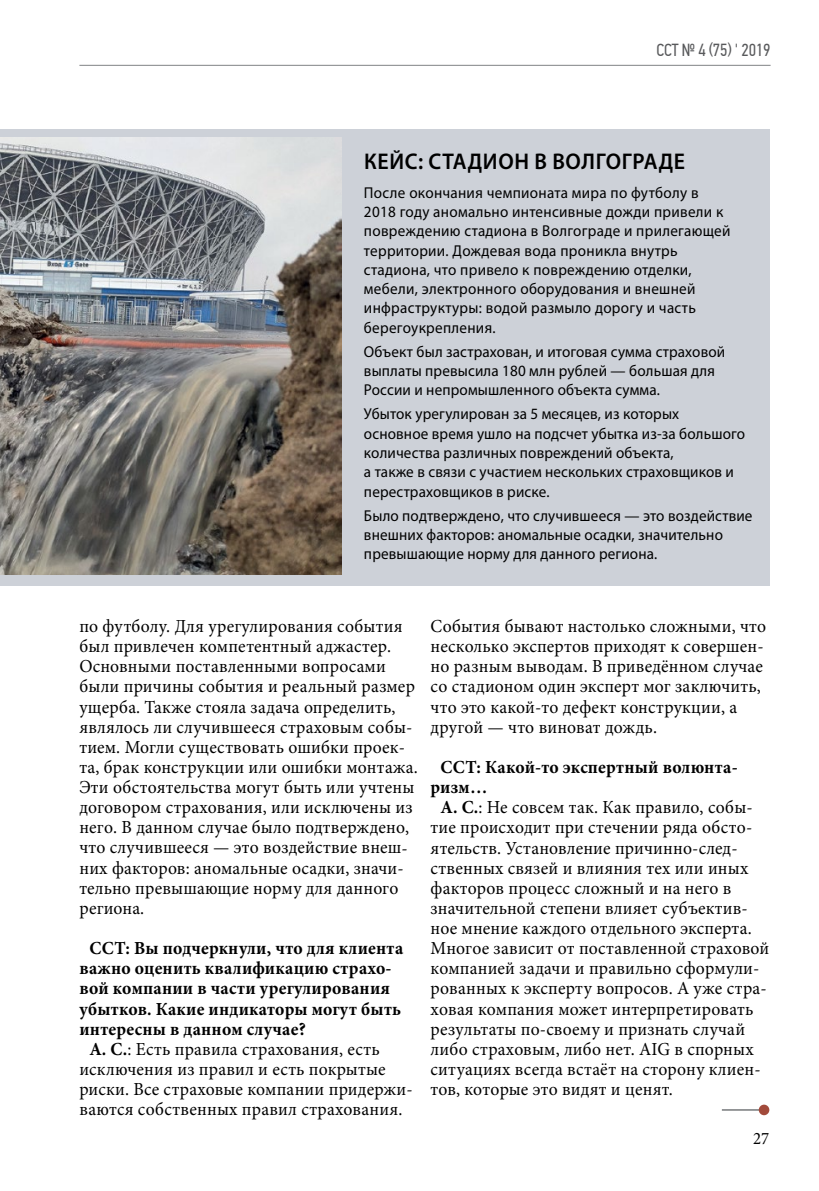
<style>
.page{position:relative;width:819px;height:1191px;background:#fff}
.page>*{position:absolute;margin:0;border:0;box-sizing:border-box;transform-origin:0 0}
.t1{font:600 22.75px "Myriad Pro";letter-spacing:.03em;color:#000;scale:.96 1}
.t2{font:18.38px/20.1px "Minion Pro";letter-spacing:.01em;color:#000;scale:.96 1}
.t3{font:700 18.38px "Minion Pro";letter-spacing:.01em;color:#000;scale:.96 1}
.t4{font:17.5px "PF Din Text Cond Pro";letter-spacing:-.01em;color:#58595b;scale:.96 1}
.t5{font:17.5px "Minion Pro";color:#000;scale:.96 1}
.t6{font:15.75px/19.2px "Myriad Pro";letter-spacing:.01em;color:#000;scale:.96 1}
.s1{font-weight:700}
</style>
<div class="page">
<hr style="left:79px;top:65px;width:691px;height:1px;background:#808285">
<hr style="left:721px;top:1109px;width:40px;height:1px;background:#8a8c8e">
<div style="left:758px;top:1104px;width:11px;height:11px;background:#a24a3b;border-radius:50%"></div>
<div style="left:0;top:129px;width:769px;height:456px;background:#cdd1d8"></div>
<img style="left:0;top:138px;width:341px;height:436px">
<p class="t4" style="left:656px;top:40px;width:120px">CСТ № 4 (75) ' 2019</p>
<p class="t1" style="left:364px;top:146px;width:336px">КЕЙС: СТАДИОН В ВОЛГОГРАДЕ</p>
<p class="t6" style="left:364px;top:183px;width:383px">После окончания чемпионата мира по футболу в 2018 году аномально интенсивные дожди привели к повреждению стадиона в Волгограде и прилегающей территории. Дождевая вода проникла внутрь стадиона, что привело к повреждению отделки, мебели, электронного оборудования и внешней инфраструктуры: водой размыло дорогу и часть берегоукрепления.</p>
<p class="t6" style="left:364px;top:341px;width:378px">Объект был застрахован, и итоговая сумма страховой выплаты превысила 180 млн рублей — большая для<br>России и непромышленного объекта сумма.</p>
<p class="t6" style="left:364px;top:404px;width:398px">Убыток урегулирован за 5 месяцев, из которых основное время ушло на подсчет убытка из-за большого количества различных повреждений объекта,<br>а также в связи с участием нескольких страховщиков и перестраховщиков в риске.</p>
<p class="t6" style="left:364px;top:505px;width:406px">Было подтверждено, что случившееся — это воздействие внешних факторов: аномальные осадки, значительно превышающие норму для данного региона.</p>
<p class="t2" style="left:79px;top:616px;width:354px">по футболу. Для урегулирования события был привлечен компетентный аджастер.<br>Основными поставленными вопросами были причины события и реальный размер ущерба. Также стояла задача определить, являлось ли случившееся страховым собы&shy;тием. Могли существовать ошибки проек&shy;та, брак конструкции или ошибки монтажа.<br>Эти обстоятельства могут быть или учтены договором страхования, или исключены из него. В данном случае было подтверждено, что случившееся — это воздействие внеш&shy;них факторов: аномальные осадки, значи&shy;тельно превышающие норму для данного региона.</p>
<p class="t3" style="left:89px;top:935px;width:328px">ССТ: Вы подчеркнули, что для клиента</p>
<p class="t3" style="left:79px;top:955px;width:327px">важно оценить квалификацию страхо-</p>
<p class="t3" style="left:79px;top:975px;width:325px">вой компании в части урегулирования</p>
<p class="t3" style="left:79px;top:995px;width:336px">убытков. Какие индикаторы могут быть</p>
<p class="t3" style="left:79px;top:1015px;width:237px">интересны в данном случае?</p>
<p class="t2" style="left:89px;top:1039px;width:304px"><span class="s1">А. С.</span>: Есть правила страхования, есть</p>
<p class="t2" style="left:79px;top:1059px;width:320px">исключения из правил и есть покрытые</p>
<p class="t2" style="left:79px;top:1079px;width:348px">риски. Все страховые компании придержи-</p>
<p class="t2" style="left:79px;top:1099px;width:338px">ваются собственных правил страхования.</p>
<p class="t2" style="left:430px;top:616px;width:351px">События бывают настолько сложными, что несколько экспертов приходят к совершен&shy;но разным выводам. В приведённом случае со стадионом один эксперт мог заключить, что это какой-то дефект конструкции, а другой — что виноват дождь.</p>
<p class="t3" style="left:440px;top:754px;width:311px">ССТ: Какой-то экспертный волюнта-</p>
<p class="t3" style="left:430px;top:774px;width:61px">ризм…</p>
<p class="t2" style="left:440px;top:797px;width:327px"><span class="s1">А. С.</span>: Не совсем так. Как правило, собы-</p>
<p class="t2" style="left:430px;top:817px;width:336px">тие происходит при стечении ряда обсто-</p>
<p class="t2" style="left:430px;top:837px;width:321px">ятельств. Установление причинно-след-</p>
<p class="t2" style="left:430px;top:857px;width:332px">ственных связей и влияния тех или иных</p>
<p class="t2" style="left:430px;top:878px;width:315px">факторов процесс сложный и на него в</p>
<p class="t2" style="left:430px;top:898px;width:332px">значительной степени влияет субъектив-</p>
<p class="t2" style="left:430px;top:918px;width:336px">ное мнение каждого отдельного эксперта.</p>
<p class="t2" style="left:430px;top:938px;width:354px">Многое зависит от поставленной страховой</p>
<p class="t2" style="left:430px;top:958px;width:344px">компанией задачи и правильно сформули-</p>
<p class="t2" style="left:430px;top:978px;width:352px">рованных к эксперту вопросов. А уже стра-</p>
<p class="t2" style="left:430px;top:998px;width:338px">ховая компания может интерпретировать</p>
<p class="t2" style="left:430px;top:1018px;width:329px">результаты по-своему и признать случай</p>
<p class="t2" style="left:430px;top:1039px;width:338px">либо страховым, либо нет. AIG в спорных</p>
<p class="t2" style="left:430px;top:1059px;width:345px">ситуациях всегда встаёт на сторону клиен-</p>
<p class="t2" style="left:430px;top:1079px;width:254px">тов, которые это видят и ценят.</p>
<p class="t5" style="left:753px;top:1126px;width:18px">27</p>
</div>
